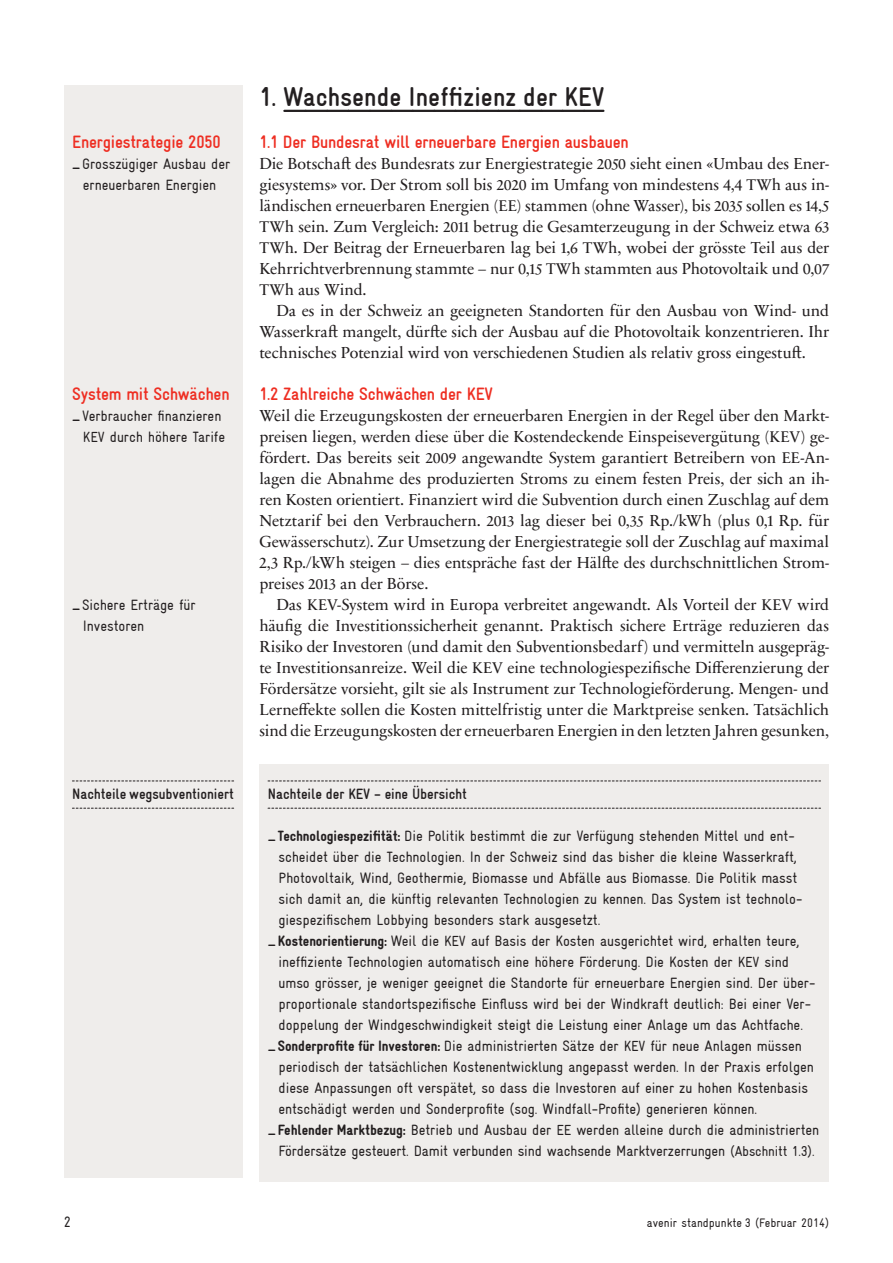
<style>
.page{position:relative;width:893px;height:1263px;background:#fff}
.page>*{position:absolute;margin:0;border:0;box-sizing:border-box;transform-origin:0 0}
._2_04_Titel_Hierarch{font:700 condensed 27px "Gravur";letter-spacing:.005em;color:#231f20}
._2_05_Titel_Hierarch{font:700 condensed 18px "Gravur";letter-spacing:-.01em;color:#ee2e22}
._1_01_Lauftext_1_stu{font:16.2px/21px "Sabon Next LT Pro";letter-spacing:-.005em;color:#231f20;text-align:justify}
._1_02_Lauftext_2_Ein{font:16.2px/21px "Sabon Next LT Pro";letter-spacing:-.01em;color:#231f20;text-align:justify}
._1_08_Fusszeile{font:condensed 15px/21px "Gravur";letter-spacing:-.005em;color:#231f20}
._2_06_Titel_Hierarch{font:700 condensed 15px "Gravur";letter-spacing:-.005em;color:#231f20}
._1_08_Fusszeile-2{font:condensed 12.3px "Gravur";letter-spacing:.005em;color:#231f20}
.s1{font-weight:700}
.s2{font-size:14.7px}
.s3{font-size:15.75px}
.s4{font-weight:900}
.s5{font-size:14.25px}
</style>
<div class="page">
<div style="left:64px;top:85px;width:178px;height:1092px;background:#efedeb"></div>
<svg style="left:72px;top:781px;width:162px;height:1px"></svg>
<svg style="left:72px;top:808px;width:162px;height:1px"></svg>
<svg style="left:284px;top:110px;width:319px;height:2px"></svg>
<div style="left:259px;top:764px;width:570px;height:417px;background:#efedeb"></div>
<svg style="left:268px;top:781px;width:553px;height:1px"></svg>
<svg style="left:268px;top:808px;width:553px;height:1px"></svg>
<p class="_2_05_Titel_Hierarch" style="left:72px;top:132px;width:150px">Energiestrategie 2050</p>
<p class="_1_08_Fusszeile" style="left:72px;top:153px;width:159px;text-align:center"><span class="s1">_</span>Grosszügiger Ausbau der erneuerbaren Energien</p>
<p class="_2_05_Titel_Hierarch" style="left:72px;top:384px;width:159px">System mit Schwächen</p>
<p class="_1_08_Fusszeile" style="left:72px;top:405px;width:154px;text-align:right"><span class="s1">_</span>Verbraucher finanzieren<br><span class="s2">KEV</span> durch höhere Tarife</p>
<p class="_1_08_Fusszeile" style="left:83px;top:594px;width:114px;text-indent:-11px"><span class="s1">_</span>Sichere Erträge für<br>Investoren</p>
<p class="_2_06_Titel_Hierarch" style="left:72px;top:786px;width:163px">Nachteile wegsubventioniert</p>
<p class="_2_04_Titel_Hierarch" style="left:259px;top:82px;width:347px">1. Wachsende Ineffizienz der KEV</p>
<p class="_2_05_Titel_Hierarch" style="left:259px;top:132px;width:371px">1.1 Der Bundesrat will erneuerbare Energien ausbauen</p>
<p class="_1_01_Lauftext_1_stu" style="left:259px;top:152px;width:571px">Die Botschaft des Bundesrats zur Energiestrategie <span class="s3">2050</span> sieht einen «Umbau des Ener&shy;giesystems» vor. Der Strom soll bis <span class="s3">2020</span> im Umfang von mindestens 4,4 <span class="s3">TW</span>h aus in&shy;ländischen erneuerbaren Energien (<span class="s3">EE</span>) stammen (ohne Wasser), bis <span class="s3">2035</span> sollen es <span class="s3">14</span>,5<br><span class="s3">TW</span>h sein. Zum Vergleich: <span class="s3">2011</span> betrug die Gesamterzeugung in der Schweiz etwa <span class="s3">63<br>TW</span>h. Der Beitrag der Erneuerbaren lag bei 1,6 <span class="s3">TW</span>h, wobei der grösste Teil aus der Kehrrichtverbrennung stammte – nur 0,<span class="s3">15 TW</span>h stammten aus Photovoltaik und 0,<span class="s3">07<br>TW</span>h aus Wind.</p>
<p class="_1_02_Lauftext_2_Ein" style="left:259px;top:299px;width:571px;text-indent:17px">Da es in der Schweiz an geeigneten Standorten für den Ausbau von Wind- und Wasserkraft mangelt, dürfte sich der Ausbau auf die Photovoltaik konzentrieren. Ihr technisches Potenzial wird von verschiedenen Studien als relativ gross eingestuft.</p>
<p class="_2_05_Titel_Hierarch" style="left:259px;top:384px;width:235px">1.2 Zahlreiche Schwächen der KEV</p>
<p class="_1_01_Lauftext_1_stu" style="left:259px;top:404px;width:571px">Weil die Erzeugungskosten der erneuerbaren Energien in der Regel über den Markt&shy;preisen liegen, werden diese über die Kostendeckende Einspeisevergütung (<span class="s3">KEV</span>) ge&shy;fördert. Das bereits seit <span class="s3">2009</span> angewandte System garantiert Betreibern von <span class="s3">EE</span>-An&shy;lagen die Abnahme des produzierten Stroms zu einem festen Preis, der sich an ih&shy;ren Kosten orientiert. Finanziert wird die Subvention durch einen Zuschlag auf dem Netztarif bei den Verbrauchern. <span class="s3">2013</span> lag dieser bei 0,<span class="s3">35</span> Rp./kWh (plus 0,1 Rp. für Gewässerschutz). Zur Umsetzung der Energiestrategie soll der Zuschlag auf maximal 2,3 Rp./kWh steigen – dies entspräche fast der Hälfte des durchschnittlichen Strom&shy;preises <span class="s3">2013</span> an der Börse.</p>
<p class="_1_02_Lauftext_2_Ein" style="left:259px;top:593px;width:571px;text-indent:17px">Das <span class="s3">KEV</span>-System wird in Europa verbreitet angewandt. Als Vorteil der <span class="s3">KEV</span> wird häufig die Investitionssicherheit genannt. Praktisch sichere Erträge reduzieren das Risiko der Investoren (und damit den Subventionsbedarf) und vermitteln ausgepräg&shy;te Investitionsanreize. Weil die <span class="s3">KEV</span> eine technologiespezifische Differenzierung der Fördersätze vorsieht, gilt sie als Instrument zur Technologieförderung. Mengen- und Lerneffekte sollen die Kosten mittelfristig unter die Marktpreise senken. Tatsächlich sind die Erzeugungskosten der erneuerbaren Energien in den letzten Jahren gesunken,</p>
<p class="_2_06_Titel_Hierarch" style="left:268px;top:786px;width:201px">Nachteile der KEV – eine Übersicht</p>
<p class="_1_08_Fusszeile" style="left:279px;top:825px;width:525px;text-indent:-11px"><span class="s1">_</span><span class="s4">Technologiespezifität:</span> Die Politik bestimmt die zur Verfügung stehenden Mittel und ent&shy;scheidet über die Technologien. In der Schweiz sind das bisher die kleine Wasserkraft, Photovoltaik, Wind, Geothermie, Biomasse und Abfälle aus Biomasse. Die Politik masst sich damit an, die künftig relevanten Technologien zu kennen. Das System ist technolo&shy;giespezifischem Lobbying besonders stark ausgesetzt.</p>
<p class="_1_08_Fusszeile" style="left:278px;top:930px;width:538px;text-indent:-11px"><span class="s1">_</span><span class="s4">Kostenorientierung:</span> Weil die <span class="s2">KEV</span> auf Basis der Kosten ausgerichtet wird, erhalten teure, ineffiziente Technologien automatisch eine höhere Förderung. Die Kosten der <span class="s2">KEV</span> sind umso grösser, je weniger geeignet die Standorte für erneuerbare Energien sind. Der über&shy;proportionale standortspezifische Einfluss wird bei der Windkraft deutlich: Bei einer Ver&shy;doppelung der Windgeschwindigkeit steigt die Leistung einer Anlage um das Achtfache.</p>
<p class="_1_08_Fusszeile" style="left:279px;top:1035px;width:537px;text-indent:-11px"><span class="s1">_</span><span class="s4">Sonderprofite für Investoren:</span> Die administrierten Sätze der <span class="s2">KEV</span> für neue Anlagen müssen periodisch der tatsächlichen Kostenentwicklung angepasst werden. In der Praxis erfolgen diese Anpassungen oft verspätet, so dass die Investoren auf einer zu hohen Kostenbasis entschädigt werden und Sonderprofite (sog. Windfall-Profite) generieren können.</p>
<p class="_1_08_Fusszeile" style="left:268px;top:1119px;width:553px;text-align:center"><span class="s1">_</span><span class="s4">Fehlender Marktbezug:</span> Betrieb und Ausbau der <span class="s2">EE</span> werden alleine durch die administrierten<br>Fördersätze gesteuert. Damit verbunden sind wachsende Marktverzerrungen <span class="s5">(Abschnitt 1.3).</span></p>
<p class="_1_08_Fusszeile" style="left:64px;top:1212px;width:9px">2</p>
<p class="_1_08_Fusszeile-2" style="left:647px;top:1216px;width:184px">avenir standpunkte 3 (Februar 2014)</p>
</div>
